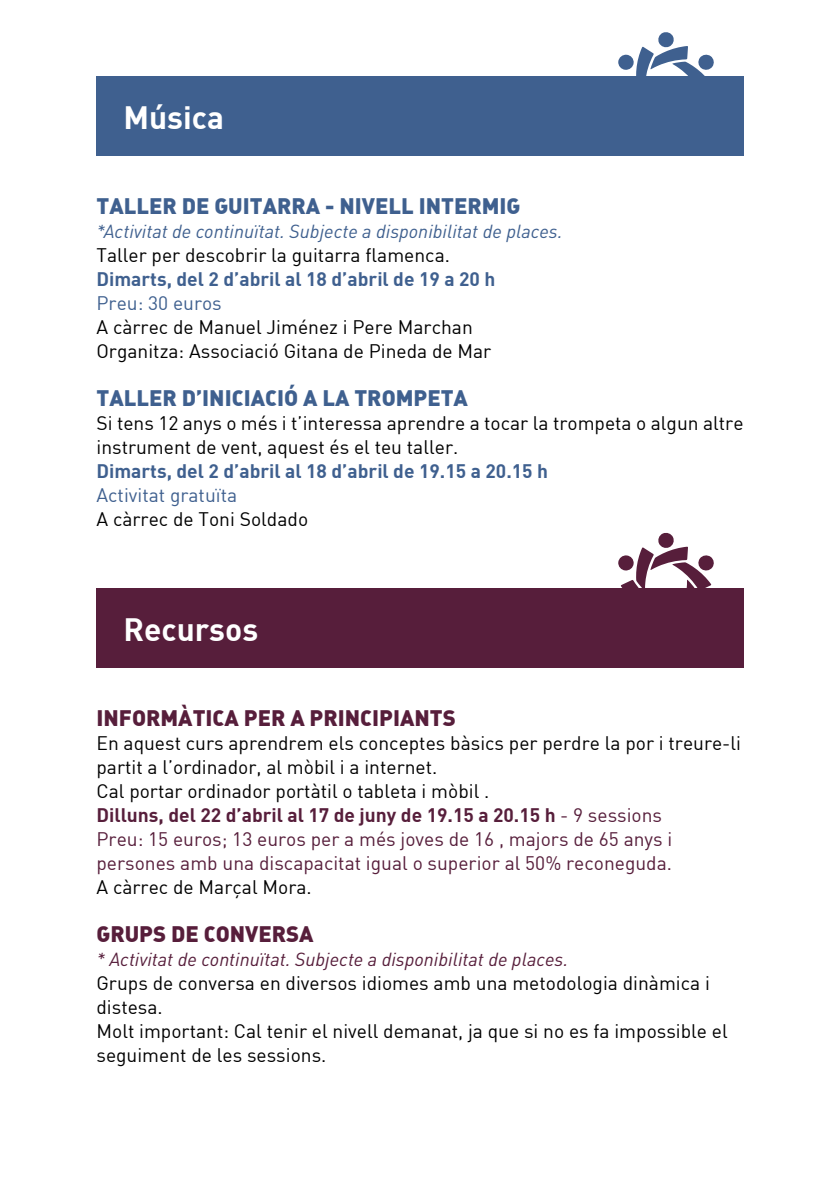
<style>
.page{position:relative;width:840px;height:1191px;background:#fff}
.page>*{position:absolute;margin:0;border:0;box-sizing:border-box;transform-origin:0 0}
.t1{font:31.6px "DIN Bold";color:#fff}
.t2{font:22px "DIN Black Alternate";color:#3f608f}
.t3{font:22px "DIN Black Alternate";color:#571e3b}
.t4{font:19.2px/24px "DIN";color:#000}
.t5{font:19.2px/24px "DIN";color:#571e3b}
.t6{font:19.2px "DIN Bold";color:#3f608f}
.t7{font:19.2px "DIN Bold";color:#571e3b}
.t8{font:19.2px "DIN";color:#3f608f}
.t9{font:italic 18.8px "DIN";color:#3f608f}
.t10{font:italic 18.8px "DIN";color:#571e3b}
.s1{font-family:"DIN"}
</style>
<div class="page">
<div style="left:96px;top:76px;width:647px;height:79px;background:#3f608f"></div>
<svg style="left:618px;top:32px;width:96px;height:44px"></svg>
<div style="left:96px;top:588px;width:647px;height:79px;background:#571e3b"></div>
<svg style="left:618px;top:532px;width:96px;height:56px"></svg>
<h1 class="t1" style="left:123px;top:97px;width:102px">Música</h1>
<p class="t2" style="left:96px;top:191px;width:425px">TALLER DE GUITARRA - NIVELL INTERMIG</p>
<p class="t9" style="left:96px;top:220px;width:467px">*Activitat de continuïtat. Subjecte a disponibilitat de places.</p>
<p class="t4" style="left:96px;top:243px;width:355px">Taller per descobrir la guitarra flamenca.</p>
<p class="t6" style="left:96px;top:267px;width:400px">Dimarts, del 2 d’abril al 18 d’abril de 19 a 20 h</p>
<p class="t8" style="left:96px;top:291px;width:127px">Preu: 30 euros</p>
<p class="t4" style="left:96px;top:315px;width:396px">A càrrec de Manuel Jiménez i Pere Marchan<br>Organitza: Associació Gitana de Pineda de Mar</p>
<p class="t2" style="left:96px;top:383px;width:373px">TALLER D’INICIACIÓ A LA TROMPETA</p>
<p class="t4" style="left:96px;top:411px;width:648px">Si tens 12 anys o més i t’interessa aprendre a tocar la trompeta o algun altre instrument de vent, aquest és el teu taller.</p>
<p class="t6" style="left:96px;top:459px;width:453px">Dimarts, del 2 d’abril al 18 d’abril de 19.15 a 20.15 h</p>
<p class="t8" style="left:96px;top:483px;width:142px">Activitat gratuïta</p>
<p class="t4" style="left:96px;top:507px;width:213px">A càrrec de Toni Soldado</p>
<h1 class="t1" style="left:123px;top:609px;width:136px">Recursos</h1>
<p class="t3" style="left:96px;top:703px;width:361px">INFORMÀTICA PER A PRINCIPIANTS</p>
<p class="t4" style="left:96px;top:731px;width:645px">En aquest curs aprendrem els conceptes bàsics per perdre la por i treure-li partit a l’ordinador, al mòbil i a internet.<br>Cal portar ordinador portàtil o tableta i mòbil .</p>
<p class="t7" style="left:96px;top:802px;width:567px">Dilluns, del 22 d’abril al 17 de juny de 19.15 a 20.15 h <span class="s1">- 9 sessions</span></p>
<p class="t5" style="left:96px;top:827px;width:577px">Preu: 15 euros; 13 euros per a més joves de 16 , majors de 65 anys i persones amb una discapacitat igual o superior al 50% reconeguda.</p>
<p class="t4" style="left:96px;top:875px;width:217px">A càrrec de Marçal Mora.</p>
<p class="t3" style="left:96px;top:919px;width:218px">GRUPS DE CONVERSA</p>
<p class="t10" style="left:96px;top:947px;width:473px">* Activitat de continuïtat. Subjecte a disponibilitat de places.</p>
<p class="t4" style="left:96px;top:971px;width:632px">Grups de conversa en diversos idiomes amb una metodologia dinàmica i distesa.<br>Molt important: Cal tenir el nivell demanat, ja que si no es fa impossible el seguiment de les sessions.</p>
</div>
